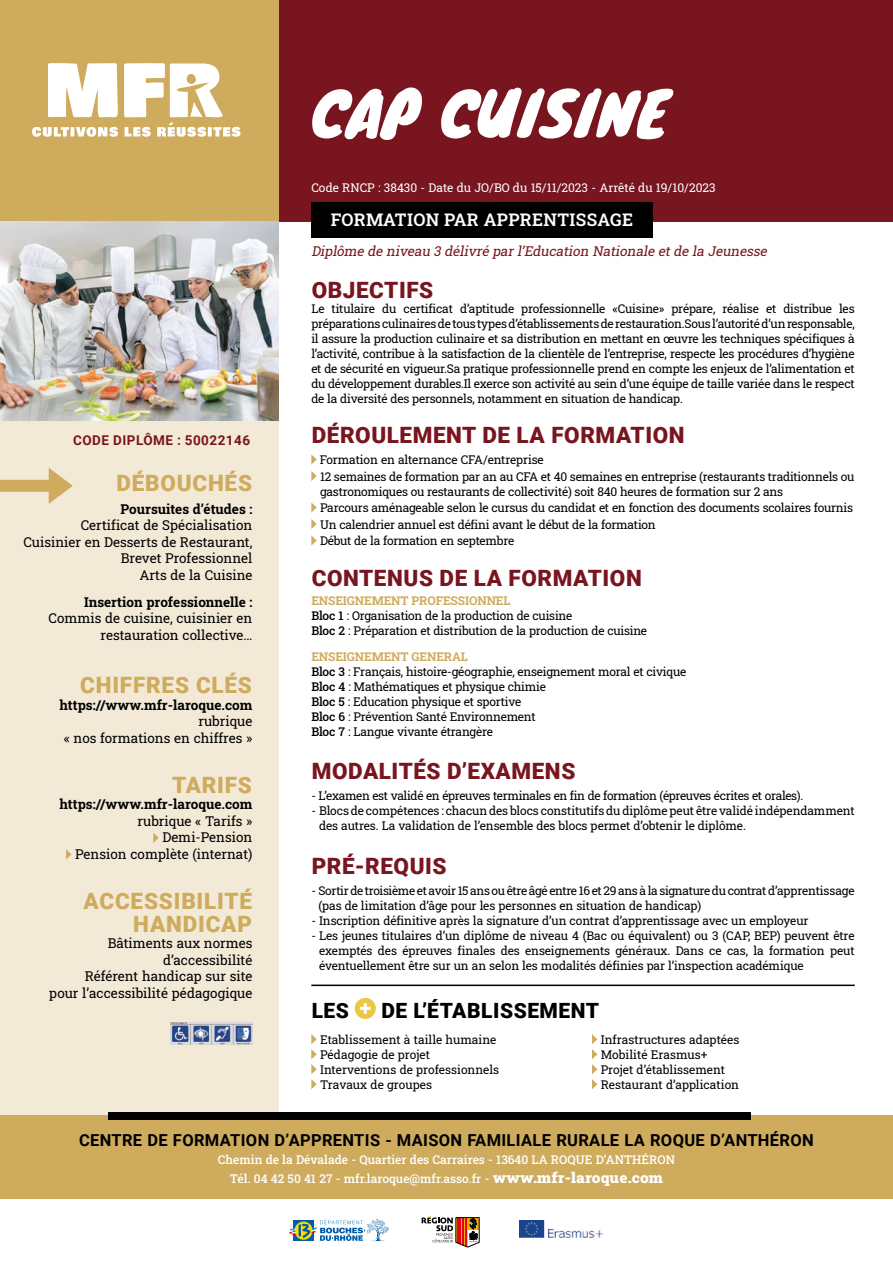
<style>
.page{position:relative;width:893px;height:1263px;background:#fff}
.page>*{position:absolute;margin:0;border:0;box-sizing:border-box;transform-origin:0 0}
.t1{font:60px "Knewave";color:#fff}
.t2{font:900 22.5px "Roboto";letter-spacing:.025em;color:#78151e}
.t3{font:900 22.5px/22.5px "Roboto";letter-spacing:.035em;color:#ceab5d;text-align:right}
.t4{font:900 21px "Roboto";letter-spacing:.025em;color:#000}
.t5{font:600 17.4px "Roboto Slab";letter-spacing:.02em;color:#fff}
.t6{font:700 16.5px "Roboto";letter-spacing:.02em;color:#000}
.t7{font:13.5px/16.5px "Roboto Slab";color:#000;text-align:right}
.t8{font:700 13.5px "Roboto Slab";color:#000}
.t9{font:italic 13.5px "Roboto Slab";color:#78151e}
.t10{font:700 13.5px "Roboto";letter-spacing:.035em;color:#78151e}
.t11{font:12px/15px "Roboto Slab";letter-spacing:-.02em;color:#000}
.t12{font:12px/15px "Roboto Slab";color:#000}
.t13{font:500 12px/19.5px "Roboto Slab";color:#fff;text-align:center}
.t14{font:12px "Roboto Slab";color:#fff}
.s1{font-weight:700;color:#ceab5d}
.s2{font-weight:500}
.s3{font-weight:900;font-size:15px}
</style>
<div class="page">
<div style="left:0;top:1115px;width:893px;height:83px;background:#ceab5d"></div>
<svg style="left:311px;top:454px;width:6px;height:11px"></svg>
<svg style="left:311px;top:471px;width:6px;height:10px"></svg>
<svg style="left:311px;top:502px;width:6px;height:11px"></svg>
<svg style="left:311px;top:519px;width:6px;height:10px"></svg>
<svg style="left:311px;top:535px;width:6px;height:11px"></svg>
<hr style="left:311px;top:984px;width:544px;height:2px;background:#000">
<div style="left:355px;top:998px;width:21px;height:21px;background:#ecc747;border-radius:50%"></div>
<svg style="left:360px;top:1003px;width:11px;height:11px"></svg>
<div style="left:279px;top:0;width:614px;height:221px;background:#78151e"></div>
<div style="left:0;top:0;width:279px;height:221px;background:#ceab5d"></div>
<div style="left:0;top:221px;width:279px;height:894px;background:#f3e9d7"></div>
<div style="left:108px;top:1112px;width:643px;height:7px;background:#000"></div>
<svg style="left:153px;top:833px;width:6px;height:10px"></svg>
<svg style="left:66px;top:849px;width:6px;height:10px"></svg>
<img style="left:170px;top:1022px;width:82px;height:22px">
<svg style="left:0;top:468px;width:73px;height:36px"></svg>
<div style="left:311px;top:202px;width:341px;height:36px;background:#000"></div>
<svg style="left:32px;top:127px;width:86px;height:10px"></svg>
<svg style="left:125px;top:127px;width:26px;height:10px"></svg>
<svg style="left:157px;top:123px;width:83px;height:14px"></svg>
<svg style="left:48px;top:63px;width:70px;height:54px;background:#f9f5ec"></svg>
<svg style="left:124px;top:63px;width:99px;height:54px"></svg>
<svg style="left:311px;top:1034px;width:6px;height:55px"></svg>
<svg style="left:592px;top:1034px;width:5px;height:55px"></svg>
<img style="left:0;top:221px;width:279px;height:200px">
<svg style="left:289px;top:1219px;width:100px;height:22px"></svg>
<svg style="left:422px;top:1216px;width:57px;height:31px"></svg>
<img style="left:519px;top:1221px;width:83px;height:17px">
<h1 class="t1" style="left:311px;top:66px;width:359px">CAP CUISINE</h1>
<p class="t14" style="left:311px;top:180px;width:406px">Code RNCP : 38430 - Date du JO/BO du 15/11/2023 - Arrêté du 19/10/2023</p>
<p class="t10" style="left:73px;top:431px;width:178px">CODE DIPLÔME : 50022146</p>
<h2 class="t3" style="left:116px;top:471px;width:137px">DÉBOUCHÉS</h2>
<p class="t8" style="left:121px;top:500px;width:133px">Poursuites d’études :</p>
<p class="t7" style="left:23px;top:517px;width:231px">Certificat de Spécialisation<br>Cuisinier en Desserts de Restaurant,<br>Brevet Professionnel<br>Arts de la Cuisine</p>
<p class="t8" style="left:84px;top:593px;width:170px">Insertion professionnelle :</p>
<p class="t7" style="left:49px;top:610px;width:205px">Commis de cuisine, cuisinier en restauration collective…</p>
<h2 class="t3" style="left:80px;top:673px;width:173px">CHIFFRES CLÉS</h2>
<p class="t8" style="left:60px;top:695px;width:194px">https://www.mfr-laroque.com</p>
<p class="t7" style="left:64px;top:713px;width:190px">rubrique<br>« nos formations en chiffres »</p>
<h2 class="t3" style="left:172px;top:773px;width:81px">TARIFS</h2>
<p class="t8" style="left:60px;top:795px;width:194px">https://www.mfr-laroque.com</p>
<p class="t7" style="left:75px;top:812px;width:179px">rubrique « Tarifs »<br>Demi-Pension<br>Pension complète (internat)</p>
<h2 class="t3" style="left:84px;top:889px;width:170px">ACCESSIBILITÉ<br>HANDICAP</h2>
<p class="t7" style="left:49px;top:935px;width:205px">Bâtiments aux normes d’accessibilité<br>Référent handicap sur site<br>pour l’accessibilité pédagogique</p>
<h3 class="t5" style="left:331px;top:207px;width:304px">FORMATION PAR APPRENTISSAGE</h3>
<p class="t9" style="left:311px;top:242px;width:460px">Diplôme de niveau 3 délivré parl’Education Nationale etde la Jeunesse</p>
<h2 class="t2" style="left:312px;top:274px;width:123px">OBJECTIFS</h2>
<p class="t11" style="left:311px;top:300px;width:545px;text-align:justify">Le titulaire du certificat d’aptitude professionnelle «Cuisine» prépare, réalise et distribue les préparations culinaires de tous types d’établissements de restauration.Sous l’autorité d’un responsable, il assure la production culinaire et sa distribution en mettant en œuvre les techniques spécifiques à l’activité, contribue à la satisfaction de la clientèle de l’entreprise, respecte les procédures d’hygiène et de sécurité en vigueur.Sa pratique professionnelle prend en compte les enjeux de l’alimentation et du développement durables.Il exerce son activité au sein d’une équipe de taille variée dans le respect de la diversité des personnels, notamment en situation de handicap.</p>
<h2 class="t2" style="left:312px;top:419px;width:374px">DÉROULEMENT DE LA FORMATION</h2>
<p class="t11" style="left:320px;top:451px;width:536px;line-height:16.5px">Formation en alternance CFA/entreprise<br>12 semaines de formation par an au CFA et 40 semaines en entreprise (restaurants traditionnels ou</p>
<p class="t11" style="left:320px;top:483px;width:535px;line-height:16.5px">gastronomiques ou restaurants de collectivité) soit 840 heures de formation sur 2 ans<br>Parcours aménageable selon le cursus du candidat et en fonction des documents scolaires fournis Un calendrier annuel est défini avant le début de la formation<br>Début de la formation en septembre</p>
<h2 class="t2" style="left:312px;top:562px;width:332px">CONTENUS DE LA FORMATION</h2>
<p class="t11" style="left:311px;top:593px;width:337px"><span class="s1">ENSEIGNEMENT PROFESSIONNEL<br></span><span class="s2">Bloc 1</span> : Organisation de la production de cuisine<br><span class="s2">Bloc 2</span> : Préparation et distribution de la production de cuisine</p>
<p class="t11" style="left:311px;top:648px;width:376px"><span class="s1">ENSEIGNEMENT GENERAL<br></span><span class="s2">Bloc 3</span> : Français, histoire-géographie, enseignement moral et civique <span class="s2">Bloc 4</span> : Mathématiques et physique chimie<br><span class="s2">Bloc 5</span> : Education physique et sportive<br><span class="s2">Bloc 6</span> : Prévention Santé Environnement<br><span class="s2">Bloc 7</span> : Langue vivante étrangère</p>
<h2 class="t2" style="left:312px;top:755px;width:265px">MODALITÉS D’EXAMENS</h2>
<p class="t11" style="left:311px;top:788px;width:493px">- L’examen est validé en épreuves terminales en fin de formation (épreuves écrites et orales).</p>
<p class="t11" style="left:319px;top:803px;width:537px;text-indent:-8px">- Blocs de compétences : chacun des blocs constitutifs du diplôme peut être validé indépendamment des autres. La validation de l’ensemble des blocs permet d’obtenir le diplôme.</p>
<h2 class="t2" style="left:312px;top:850px;width:136px">PRÉ-REQUIS</h2>
<p class="t11" style="left:319px;top:882px;width:538px;text-indent:-7px">- Sortir de troisième et avoir 15 ans ou être âgé entre 16 et 29 ans à la signature du contrat d’apprentissage (pas de limitation d’âge pour les personnes en situation de handicap)</p>
<p class="t11" style="left:311px;top:912px;width:499px">- Inscription définitive après la signature d’un contrat d’apprentissage avec un employeur</p>
<p class="t11" style="left:319px;top:927px;width:537px;text-align:justify;text-indent:-8px">- Les jeunes titulaires d’un diplôme de niveau 4 (Bac ou équivalent) ou 3 (CAP, BEP) peuvent être exemptés des épreuves finales des enseignements généraux. Dans ce cas, la formation peut éventuellement être sur un an selon les modalités définies par l’inspection académique</p>
<h3 class="t4" style="left:312px;top:995px;width:39px">LeS</h3>
<h3 class="t4" style="left:381px;top:995px;width:219px">de l’ÉTABLISSEMENT</h3>
<p class="t12" style="left:320px;top:1032px;width:181px">Etablissement à taille humaine<br>Pédagogie de projet<br>Interventions de professionnels<br>Travaux de groupes</p>
<p class="t12" style="left:601px;top:1032px;width:140px">Infrastructures adaptées<br>Mobilité Erasmus+<br>Projet d’établissement<br>Restaurant d’application</p>
<h3 class="t6" style="left:79px;top:1128px;width:736px">CENTRE DE FORMATION D’APPRENTIS - MAISON FAMILIALE RURALE LA ROQUE D’ANTHÉRON</h3>
<p class="t13" style="left:218px;top:1149px;width:459px">Chemin de la Dévalade - Quartier des Carraires - 13640 LA ROQUE D’ANTHÉRON<br>Tél. 04 42 50 41 27 - mfr.laroque@mfr.asso.fr - <span class="s3">www.mfr-laroque.com</span></p>
</div>
